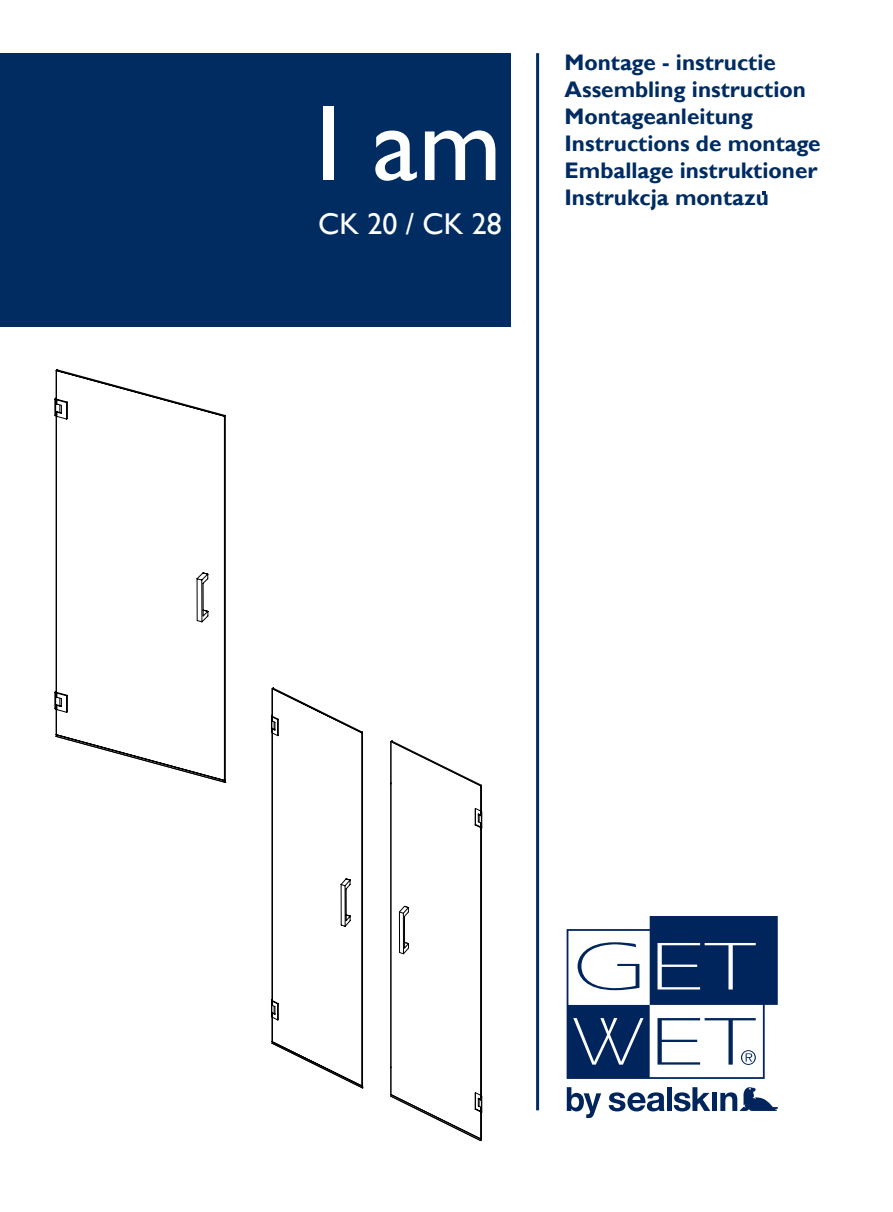
<style>
.page{position:relative;width:893px;height:1212px;background:#fff}
.page>*{position:absolute;margin:0;border:0;box-sizing:border-box;transform-origin:0 0}
.t1{font:108px "Gill Sans";color:#fff}
.t2{font:30px "Gill Sans";color:#fff}
.t3{font:700 22.5px "Gill Sans";color:#002c62}
</style>
<div class="page">
<div style="left:0;top:53px;width:510px;height:274px;background:#002c62"></div>
<svg style="left:567px;top:916px;width:211px;height:163px"></svg>
<svg style="left:609px;top:1092px;width:55px;height:19px"></svg>
<div style="left:667px;top:1087px;width:5px;height:24px;background:#00255d"></div>
<svg style="left:674px;top:1087px;width:36px;height:24px"></svg>
<div style="left:712px;top:1093px;width:5px;height:18px;background:#00255d"></div>
<svg style="left:720px;top:1087px;width:58px;height:24px"></svg>
<svg style="left:567px;top:1087px;width:34px;height:31px"></svg>
<hr style="left:536px;top:53px;width:3px;height:1057px;background:#002c62">
<svg style="left:54px;top:369px;width:173px;height:414px"></svg>
<svg style="left:271px;top:688px;width:92px;height:400px"></svg>
<svg style="left:390px;top:740px;width:92px;height:401px"></svg>
<p class="t1" style="left:315px;top:81px;width:188px">I am</p>
<p class="t2" style="left:318px;top:206px;width:185px">CK 20 / CK 28</p>
<p class="t3" style="left:564px;top:49px;width:213px">Montage - instructie</p>
<p class="t3" style="left:564px;top:76px;width:243px">Assembling instruction</p>
<p class="t3" style="left:564px;top:103px;width:190px">Montageanleitung</p>
<p class="t3" style="left:564px;top:130px;width:258px">Instructions de montage</p>
<p class="t3" style="left:564px;top:157px;width:255px">Emballage instruktioner</p>
<p class="t3" style="left:564px;top:184px;width:206px">Instrukcja montazu</p>
</div>
